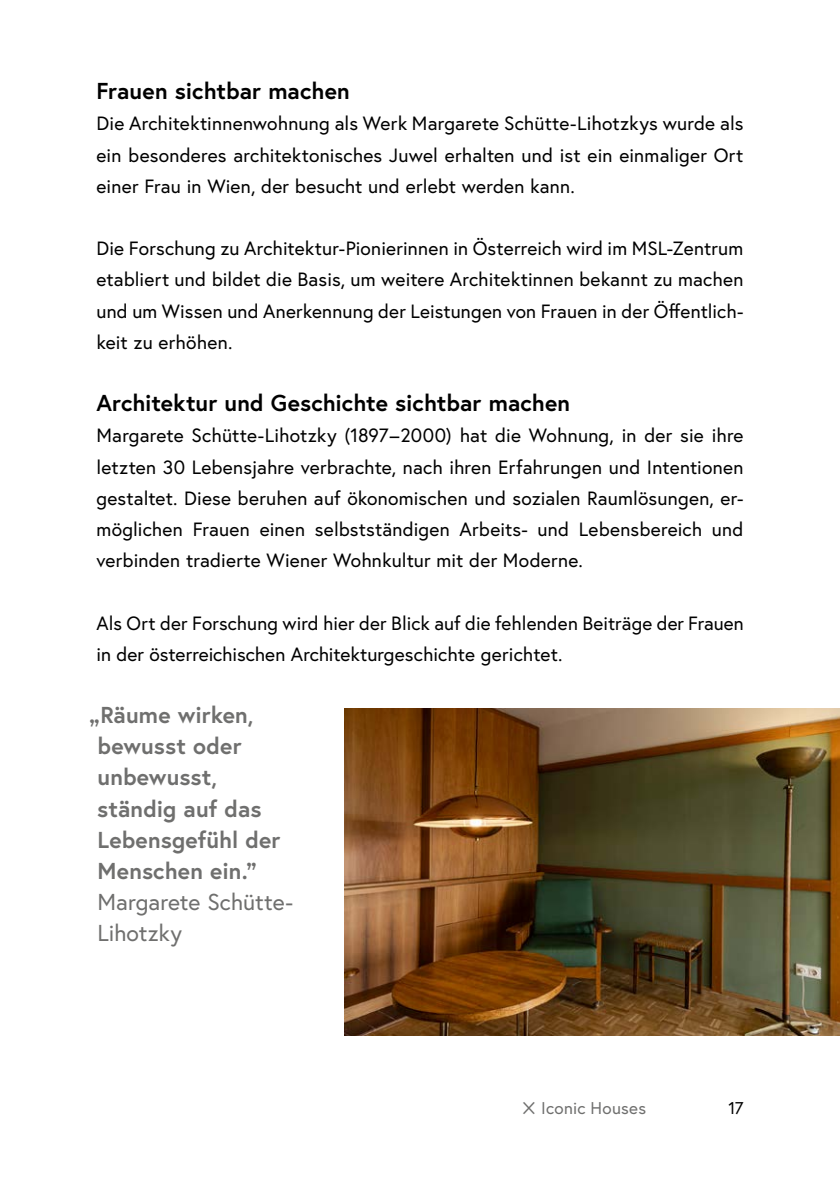
<style>
.page{position:relative;width:840px;height:1191px;background:#fff}
.page>*{position:absolute;margin:0;border:0;box-sizing:border-box;transform-origin:0 0}
.t1{font:700 23px/31.2px "Europa Austria";letter-spacing:.005em;color:#6f6f6e}
.h3_ohne_Nummerierung{font:700 23px "Europa Austria";color:#000}
.p_Abstand_danach{font:19.2px/31.2px "Europa Austria";letter-spacing:.005em;color:#000;text-align:justify}
.t2{font:17px "Europa Austria";letter-spacing:.015em;color:#6f6f6e}
.t3{font:17px "Europa Austria";color:#000}
.s1{font-weight:400}
</style>
<div class="page">
<img style="left:344px;top:709px;width:495px;height:326px">
<h2 class="h3_ohne_Nummerierung" style="left:96px;top:75px;width:255px">Frauen sichtbar machen</h2>
<p class="p_Abstand_danach" style="left:96px;top:108px;width:648px">Die Architektinnenwohnung als Werk Margarete Schütte-Lihotzkys wurde als ein besonderes architektonisches Juwel erhalten und ist ein einmaliger Ort einer Frau in Wien, der besucht und erlebt werden kann.</p>
<p class="p_Abstand_danach" style="left:96px;top:232px;width:648px">Die Forschung zu Architektur-Pionierinnen in Österreich wird im MSL-Zentrum etabliert und bildet die Basis, um weitere Architektinnen bekannt zu machen und um Wissen und Anerkennung der Leistungen von Frauen in der Öffentlich&shy;keit zu erhöhen.</p>
<h2 class="h3_ohne_Nummerierung" style="left:96px;top:387px;width:475px">Architektur und Geschichte sichtbar machen</h2>
<p class="p_Abstand_danach" style="left:96px;top:420px;width:648px">Margarete Schütte-Lihotzky (1897–2000) hat die Wohnung, in der sie ihre letzten 30 Lebensjahre verbrachte, nach ihren Erfahrungen und Intentionen gestaltet. Diese beruhen auf ökonomischen und sozialen Raumlösungen, er&shy;möglichen Frauen einen selbstständigen Arbeits- und Lebensbereich und verbinden tradierte Wiener Wohnkultur mit der Moderne.</p>
<p class="p_Abstand_danach" style="left:96px;top:607px;width:648px">Als Ort der Forschung wird hier der Blick auf die fehlenden Beiträge der Frauen in der österreichischen Architekturgeschichte gerichtet.</p>
<p class="t1" style="left:97px;top:699px;width:197px;text-indent:-8px">„Räume wirken, bewusst oder unbewusst, ständig auf das<br>Lebensgefühl der<br>Menschen ein.”<br><span class="s1">Margarete Schütte-<br>Lihotzky</span></p>
<p class="t2" style="left:521px;top:1096px;width:126px">✗ Iconic Houses</p>
<p class="t3" style="left:728px;top:1096px;width:17px">17</p>
</div>
